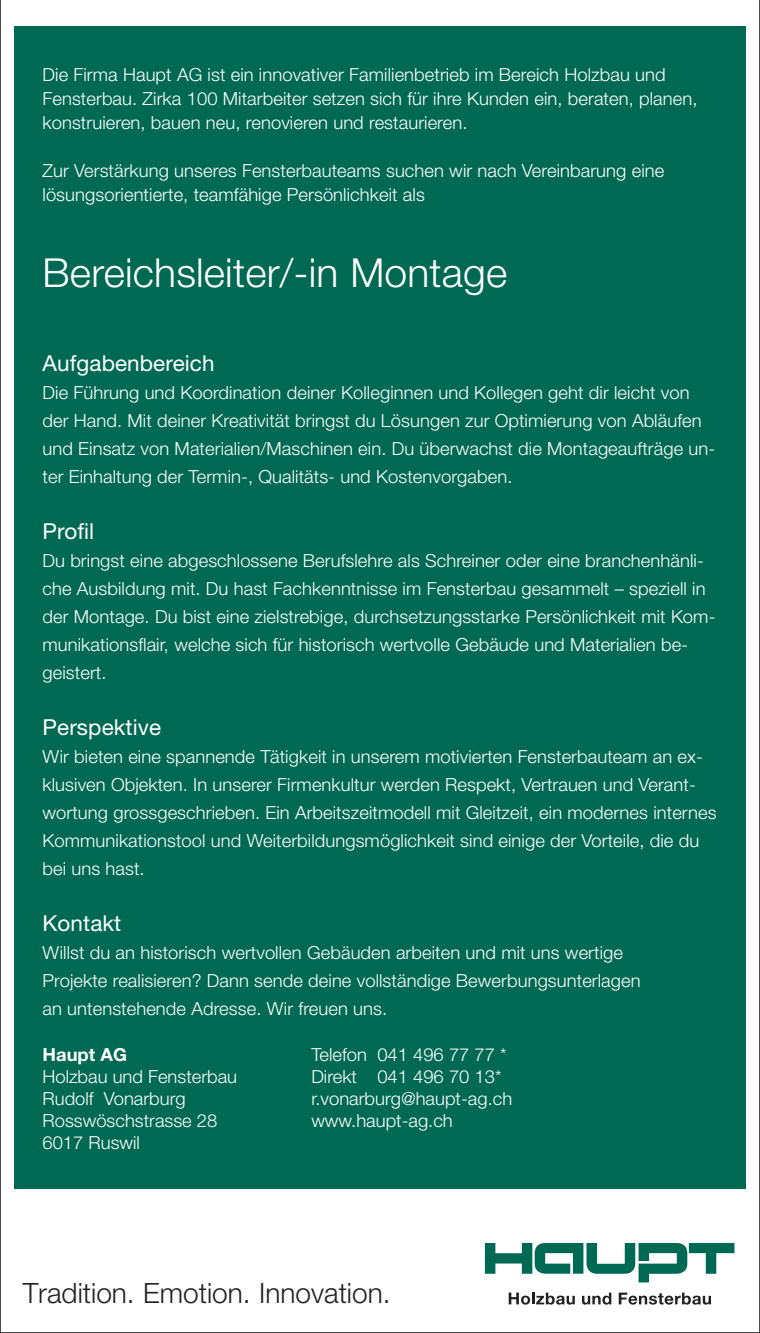
<style>
.page{position:relative;width:760px;height:1333px;background:#fff}
.page>*{position:absolute;margin:0;border:0;box-sizing:border-box;transform-origin:0 0}
.t1{font:300 40px "Helvetica Neue LT Std";letter-spacing:.005em;color:#fff}
.t2{font:300 28px "Helvetica Neue LT Std";color:#231f20}
.t3{font:22px "Helvetica Neue LT Std";letter-spacing:.005em;color:#fff}
.t4{font:300 18px/28px "Helvetica Neue LT Std";letter-spacing:.005em;color:#fff}
.t5{font:700 18px "Helvetica Neue LT Std";color:#fff}
</style>
<div class="page">
<div style="left:14px;top:26px;width:732px;height:1162px;background:#006953"></div>
<svg style="left:485px;top:1243px;width:249px;height:39px"></svg>
<svg style="left:508px;top:1292px;width:67px;height:12px"></svg>
<svg style="left:582px;top:1292px;width:29px;height:12px"></svg>
<svg style="left:619px;top:1292px;width:92px;height:12px"></svg>
<p class="t4" style="left:43px;top:60px;width:624px">Die Firma Haupt AG ist ein innovativer Familienbetrieb im Bereich Holzbau und</p>
<p class="t4" style="left:43px;top:86px;width:656px;line-height:24px">Fensterbau. Zirka 100 Mitarbeiter setzen sich für ihre Kunden ein, beraten, planen, konstruieren, bauen neu, renovieren und restaurieren.</p>
<p class="t4" style="left:43px;top:158px;width:623px;line-height:24px">Zur Verstärkung unseres Fensterbauteams suchen wir nach Vereinbarung eine lösungsorientierte, teamfähige Persönlichkeit als</p>
<p class="t1" style="left:43px;top:248px;width:466px">Bereichsleiter/-in Montage</p>
<p class="t3" style="left:43px;top:350px;width:173px">Aufgabenbereich</p>
<p class="t4" style="left:43px;top:378px;width:674px">Die Führung und Koordination deiner Kolleginnen und Kollegen geht dir leicht von der Hand. Mit deiner Kreativität bringst du Lösungen zur Optimierung von Abläufen und Einsatz von Materialien/Maschinen ein. Du überwachst die Montageaufträge un&shy;ter Einhaltung der Termin-, Qualitäts- und Kostenvorgaben.</p>
<p class="t3" style="left:43px;top:518px;width:53px">Profil</p>
<p class="t4" style="left:43px;top:546px;width:674px">Du bringst eine abgeschlossene Berufslehre als Schreiner oder eine branchenhänli&shy;che Ausbildung mit. Du hast Fachkenntnisse im Fensterbau gesammelt – speziell in der Montage. Du bist eine zielstrebige, durchsetzungsstarke Persönlichkeit mit Kom&shy;munikationsflair, welche sich für historisch wertvolle Gebäude und Materialien be&shy;geistert.</p>
<p class="t3" style="left:43px;top:714px;width:120px">Perspektive</p>
<p class="t4" style="left:43px;top:742px;width:675px">Wir bieten eine spannende Tätigkeit in unserem motivierten Fensterbauteam an ex&shy;klusiven Objekten. In unserer Firmenkultur werden Respekt, Vertrauen und Verant&shy;wortung grossgeschrieben. Ein Arbeitszeitmodell mit Gleitzeit, ein modernes internes Kommunikationstool und Weiterbildungsmöglichkeit sind einige der Vorteile, die du bei uns hast.</p>
<p class="t3" style="left:43px;top:910px;width:80px">Kontakt</p>
<p class="t4" style="left:43px;top:938px;width:582px">Willst du an historisch wertvollen Gebäuden arbeiten und mit uns wertige</p>
<p class="t4" style="left:43px;top:966px;width:599px">Projekte realisieren? Dann sende deine vollständige Bewerbungsunterlagen</p>
<p class="t4" style="left:43px;top:994px;width:346px">an untenstehende Adresse. Wir freuen uns.</p>
<p class="t5" style="left:43px;top:1043px;width:86px">Haupt AG</p>
<p class="t4" style="left:43px;top:1061px;width:196px">Holzbau und Fensterbau</p>
<p class="t4" style="left:43px;top:1083px;width:145px">Rudolf Vonarburg</p>
<p class="t4" style="left:43px;top:1105px;width:176px">Rosswöschstrasse 28</p>
<p class="t4" style="left:43px;top:1127px;width:99px">6017 Ruswil</p>
<p class="t4" style="left:311px;top:1039px;width:197px">Telefon 041 496 77 77 *</p>
<p class="t4" style="left:311px;top:1061px;width:192px">Direkt 041 496 70 13*</p>
<p class="t4" style="left:311px;top:1083px;width:202px">r.vonarburg@haupt-ag.ch</p>
<p class="t4" style="left:311px;top:1105px;width:143px">www.haupt-ag.ch</p>
<p class="t2" style="left:23px;top:1275px;width:369px">Tradition. Emotion. Innovation.</p>
</div>
